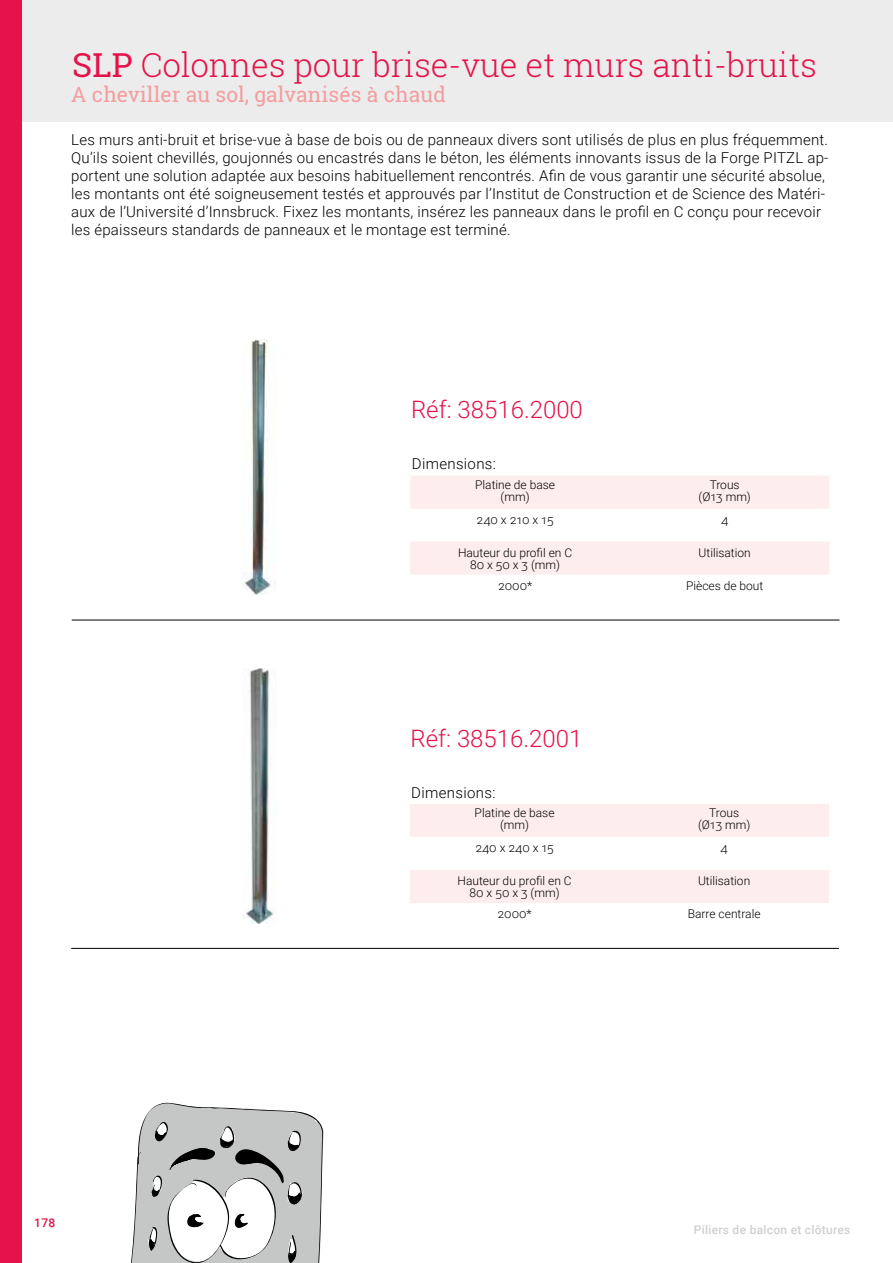
<style>
.page{position:relative;width:893px;height:1263px;background:#fff}
.page>*{position:absolute;margin:0;border:0;box-sizing:border-box;transform-origin:0 0}
.t1{font:300 33px "Roboto Slab";color:#e51349}
.t2{font:300 24px "Roboto";color:#e51349}
.t3{font:21px "Roboto Slab";letter-spacing:.005em;color:#f49e9e}
.t4{font:300 15px/18px "Roboto";letter-spacing:.015em;color:#000}
.t5{font:300 12px/12px "Roboto";color:#000;text-align:center}
.t6{font:500 12px "Roboto";letter-spacing:.025em;color:#d0d0d0}
.t7{font:500 12px "Roboto";color:#e51349}
.s1{font-weight:400}
</style>
<div class="page">
<div style="left:13px;top:0;width:880px;height:121px;background:#ececed"></div>
<hr style="left:72px;top:620px;width:767px;height:1px;background:#000">
<hr style="left:71px;top:948px;width:768px;height:1px;background:#000">
<svg style="left:410px;top:476px;width:419px;height:99px"></svg>
<img style="left:243px;top:339px;width:33px;height:255px">
<img style="left:244px;top:669px;width:32px;height:255px">
<svg style="left:131px;top:1102px;width:193px;height:161px"></svg>
<svg style="left:410px;top:804px;width:419px;height:99px"></svg>
<div style="left:0;top:0;width:21px;height:1263px;background:#e51349"></div>
<h1 class="t1" style="left:72px;top:43px;width:746px"><span class="s1">SLP</span> Colonnes pour brise-vue et murs anti-bruits</h1>
<h3 class="t3" style="left:71px;top:80px;width:376px">A cheviller au sol, galvanisés à chaud</h3>
<p class="t4" style="left:71px;top:130px;width:759px">Les murs anti-bruit et brise-vue à base de bois ou de panneaux divers sont utilisés de plus en plus fréquemment.<br>Qu’ils soient chevillés, goujonnés ou encastrés dans le béton, les éléments innovants issus de la Forge PITZL ap&shy;portent une solution adaptée aux besoins habituellement rencontrés. Afin de vous garantir une sécurité absolue, les montants ont été soigneusement testés et approuvés par l’Institut de Construction et de Science des Matéri&shy;aux de l’Université d’Innsbruck. Fixez les montants, insérez les panneaux dans le profil en C conçu pour recevoir les épaisseurs standards de panneaux et le montage est terminé.</p>
<h2 class="t2" style="left:411px;top:393px;width:173px">Réf: 38516.2000</h2>
<p class="t4" style="left:412px;top:454px;width:86px">Dimensions:</p>
<p class="t5" style="left:475px;top:478px;width:81px">Platine de base (mm)</p>
<p class="t5" style="left:698px;top:478px;width:54px">Trous (Ø13 mm)</p>
<p class="t5" style="left:477px;top:513px;width:79px">240 x 210 x 15</p>
<p class="t5" style="left:721px;top:513px;width:9px">4</p>
<p class="t5" style="left:458px;top:546px;width:116px">Hauteur du profil en C<br>80 x 50 x 3 (mm)</p>
<p class="t5" style="left:699px;top:546px;width:54px">Utilisation</p>
<p class="t5" style="left:498px;top:579px;width:36px">2000*</p>
<p class="t5" style="left:686px;top:579px;width:79px">Pièces de bout</p>
<h2 class="t2" style="left:411px;top:721px;width:173px">Réf: 38516.2001</h2>
<p class="t4" style="left:411px;top:783px;width:86px">Dimensions:</p>
<p class="t5" style="left:475px;top:806px;width:81px">Platine de base (mm)</p>
<p class="t5" style="left:698px;top:806px;width:54px">Trous (Ø13 mm)</p>
<p class="t5" style="left:475px;top:841px;width:80px">240 x 240 x 15</p>
<p class="t5" style="left:721px;top:841px;width:9px">4</p>
<p class="t5" style="left:458px;top:874px;width:116px">Hauteur du profil en C<br>80 x 50 x 3 (mm)</p>
<p class="t5" style="left:698px;top:874px;width:54px">Utilisation</p>
<p class="t5" style="left:497px;top:907px;width:36px">2000*</p>
<p class="t5" style="left:688px;top:907px;width:74px">Barre centrale</p>
<p class="t7" style="left:34px;top:1214px;width:22px">178</p>
<p class="t6" style="left:694px;top:1221px;width:158px">Piliers de balcon et clôtures</p>
</div>
